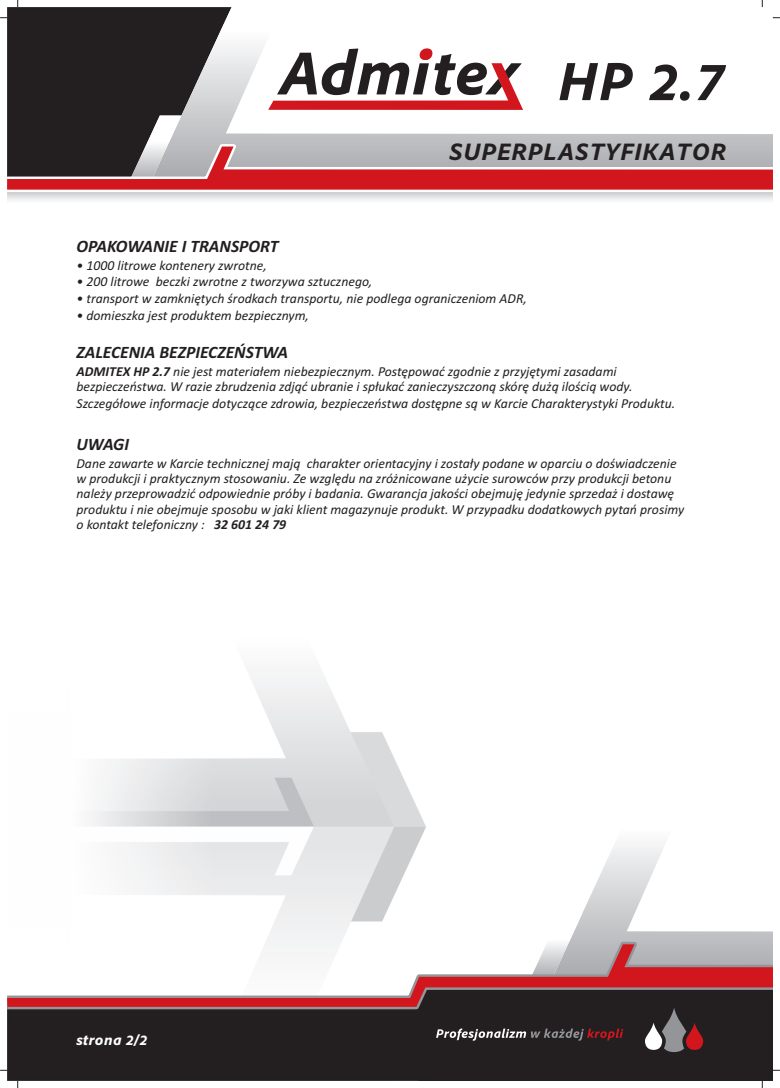
<style>
.page{position:relative;width:780px;height:1088px;background:#fff}
.page>*{position:absolute;margin:0;border:0;box-sizing:border-box;transform-origin:0 0}
.t1{font:56.5px "Clean Pro Bold It 05 pt";color:#231f20}
.t2{font:25px "Clean Pro Bold It 05 pt";color:#231f20}
.t3{font:italic 700 17.5px "Calibri";color:#231f20}
.t4{font:15px "Clean Pro Bold It 05 pt";color:#fff}
.t5{font:italic 13.75px/15.1px "Calibri";color:#231f20}
.s1{font-weight:700}
</style>
<div class="page">
<img style="left:89px;top:674px;width:336px;height:265px">
<div style="left:7px;top:7px;width:144px;height:109px;background:#231f20"></div>
<svg style="left:151px;top:7px;width:612px;height:109px"></svg>
<svg style="left:7px;top:190px;width:766px;height:5px"></svg>
<svg style="left:7px;top:116px;width:766px;height:74px"></svg>
<div style="left:7px;top:1000px;width:766px;height:81px;background:#231f20"></div>
<svg style="left:582px;top:844px;width:191px;height:95px"></svg>
<svg style="left:571px;top:915px;width:11px;height:24px"></svg>
<svg style="left:7px;top:939px;width:766px;height:73px"></svg>
<svg style="left:7px;top:944px;width:766px;height:63px"></svg>
<svg style="left:268px;top:48px;width:255px;height:62px"></svg>
<svg style="left:645px;top:1008px;width:58px;height:44px"></svg>
<svg style="left:436px;top:1028px;width:187px;height:13px"></svg>
<h1 class="t1" style="left:554px;top:59px;width:170px">HP 2.7</h1>
<h2 class="t2" style="left:447px;top:142px;width:279px">SUPERPLASTYFIKATOR</h2>
<p class="t3" style="left:76px;top:239px;width:203px">OPAKOWANIE I TRANSPORT</p>
<p class="t5" style="left:76px;top:258px;width:192px">• 1000 litrowe kontenery zwrotne,</p>
<p class="t5" style="left:76px;top:275px;width:297px">• 200 litrowe beczki zwrotne z tworzywa sztucznego,</p>
<p class="t5" style="left:76px;top:292px;width:452px">• transport w zamkniętych środkach transportu, nie podlega ograniczeniom ADR,</p>
<p class="t5" style="left:76px;top:309px;width:234px">• domieszka jest produktem bezpiecznym,</p>
<p class="t3" style="left:76px;top:345px;width:213px">ZALECENIA BEZPIECZEŃSTWA</p>
<p class="t5" style="left:76px;top:365px;width:557px"><span class="s1">ADMITEX HP 2.7</span> nie jest materiałem niebezpiecznym. Postępować zgodnie z przyjętymi zasadami bezpieczeństwa. W razie zbrudzenia zdjąć ubranie i spłukać zanieczyszczoną skórę dużą ilością wody.</p>
<p class="t5" style="left:76px;top:397px;width:600px">Szczegółowe informacje dotyczące zdrowia, bezpieczeństwa dostępne są w Karcie Charakterystyki Produktu.</p>
<p class="t3" style="left:76px;top:437px;width:54px">UWAGI</p>
<p class="t5" style="left:76px;top:457px;width:609px">Dane zawarte w Karcie technicznej mają charakter orientacyjny i zostały podane w oparciu o doświadczenie w produkcji i praktycznym stosowaniu. Ze względu na zróżnicowane użycie surowców przy produkcji betonu należy przeprowadzić odpowiednie próby i badania. Gwarancja jakości obejmuję jedynie sprzedaż i dostawę produktu i nie obejmuje sposobu w jaki klient magazynuje produkt. W przypadku dodatkowych pytań prosimy o kontakt telefoniczny : <span class="s1">32 601 24 79</span></p>
<p class="t4" style="left:75px;top:1034px;width:73px">strona 2/2</p>
</div>
